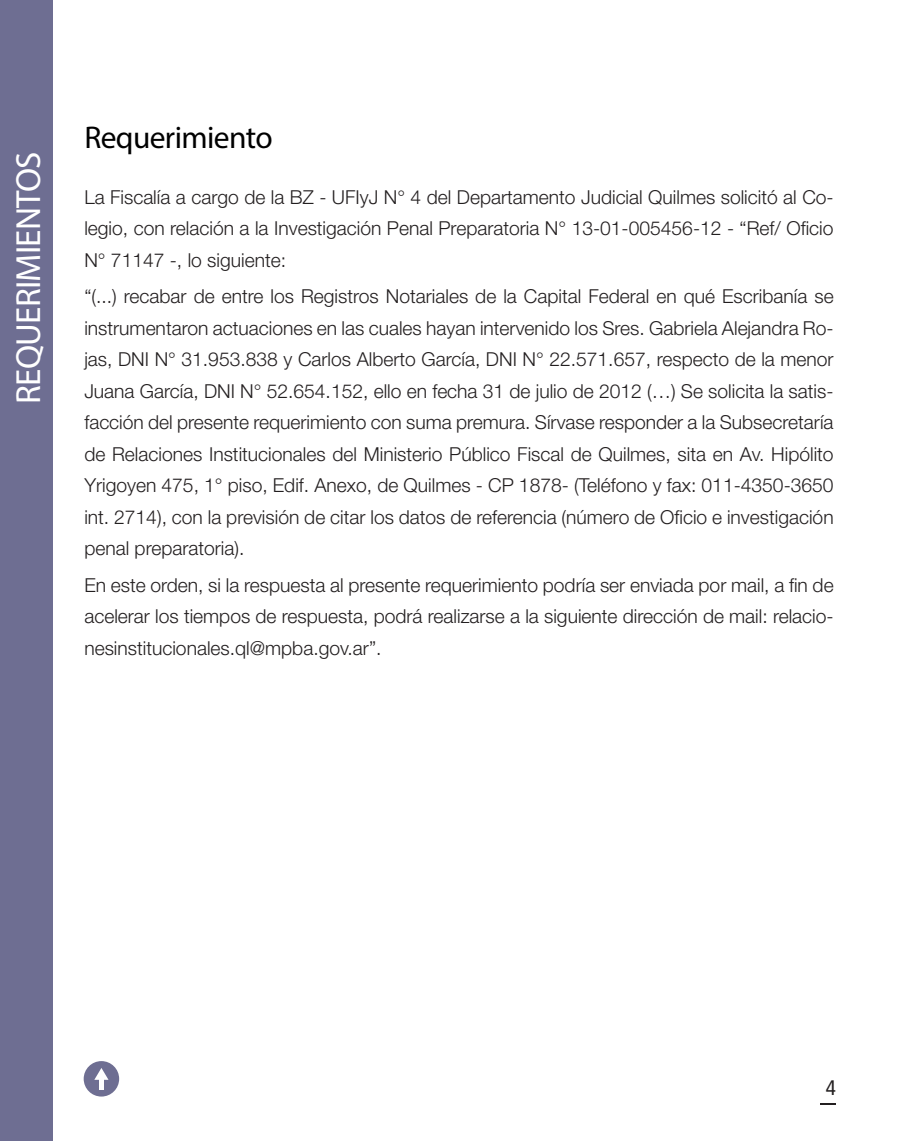
<style>
.page{position:relative;width:918px;height:1141px;background:#fff}
.page>*{position:absolute;margin:0;border:0;box-sizing:border-box;transform-origin:0 0}
.t1{font:35px "Myriad Pro";letter-spacing:-.02em;color:#fff}
.Titulo{font:31.5px "Myriad Pro";letter-spacing:-.02em;color:#000}
.t2{font:condensed 21px "Frutiger LT Std";color:#231f20}
.Texto{font:300 19.25px/31.5px "Helvetica Neue";color:#231f20;text-align:justify}
</style>
<div class="page">
<svg style="left:820px;top:1103px;width:16px;height:2px"></svg>
<div style="left:0;top:0;width:53px;height:1141px;background:#6e6e92"></div>
<div style="left:84px;top:1061px;width:35px;height:36px;background:#6e6e92;border-radius:50%"></div>
<svg style="left:94px;top:1068px;width:14px;height:12px"></svg>
<div style="left:99px;top:1074px;width:5px;height:16px;background:#fff"></div>
<h1 class="t1" style="left:7px;top:404px;width:254px;rotate:-90deg">REQUERIMIENTOS</h1>
<p class="Titulo" style="left:84px;top:118px;width:190px">Requerimiento</p>
<p class="Texto" style="left:84px;top:181px;width:751px">La Fiscalía a cargo de la BZ - UFIyJ N° 4 del Departamento Judicial Quilmes solicitó al Co&shy;legio, con relación a la Investigación Penal Preparatoria N° 13-01-005456-12 - “Ref/ Oficio N° 71147 -, lo siguiente:</p>
<p class="Texto" style="left:84px;top:280px;width:751px">“(...) recabar de entre los Registros Notariales de la Capital Federal en qué Escribanía se instrumentaron actuaciones en las cuales hayan intervenido los Sres. Gabriela Alejandra Ro&shy;jas, DNI N° 31.953.838 y Carlos Alberto García, DNI N° 22.571.657, respecto de la menor Juana García, DNI N° 52.654.152, ello en fecha 31 de julio de 2012 (…) Se solicita la satis&shy;facción del presente requerimiento con suma premura. Sírvase responder a la Subsecretaría de Relaciones Institucionales del Ministerio Público Fiscal de Quilmes, sita en Av. Hipólito Yrigoyen 475, 1° piso, Edif. Anexo, de Quilmes - CP 1878- (Teléfono y fax: 011-4350-3650 int. 2714), con la previsión de citar los datos de referencia (número de Oficio e investigación penal preparatoria).</p>
<p class="Texto" style="left:84px;top:569px;width:751px">En este orden, si la respuesta al presente requerimiento podría ser enviada por mail, a fin de acelerar los tiempos de respuesta, podrá realizarse a la siguiente dirección de mail: relacio&shy;nesinstitucionales.ql@mpba.gov.ar”.</p>
<p class="t2" style="left:825px;top:1075px;width:12px">4</p>
</div>
